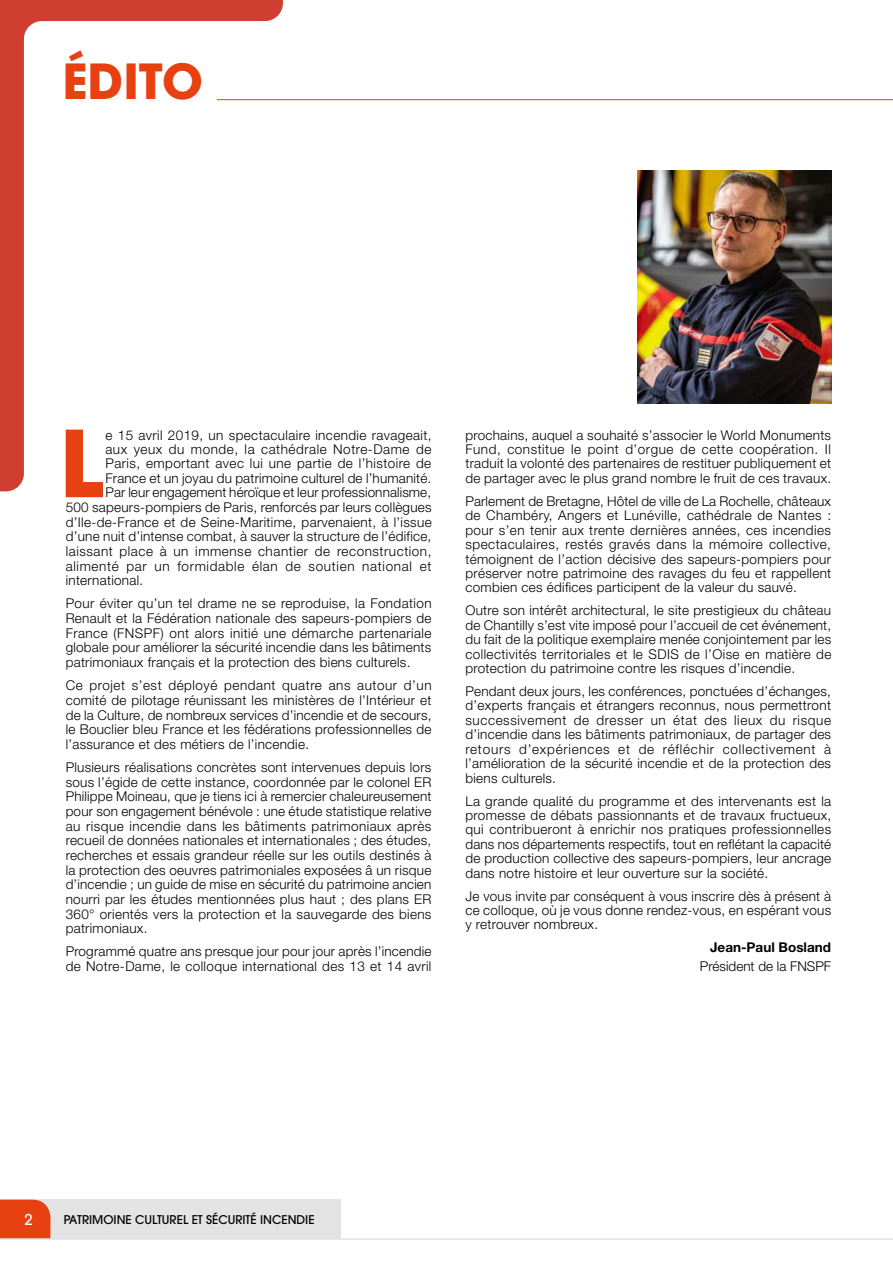
<style>
.page{position:relative;width:893px;height:1263px;background:#fff}
.page>*{position:absolute;margin:0;border:0;box-sizing:border-box;transform-origin:0 0}
.t1{font:700 91.35px "Avant Garde";color:#e74011}
.t2{font:700 48px "Avant Garde";color:#e74011}
.t3{font:500 15px "Avant Garde";color:#fff}
.t4{font:300 13.5px/14.4px "Helvetica Neue";letter-spacing:.02em;color:#000;text-align:justify}
.t5{font:300 13.5px "Helvetica Neue";letter-spacing:.04em;color:#000}
.t6{font:300 13.5px "Helvetica Neue";letter-spacing:.05em;color:#000}
.t7{font:300 13.5px "Helvetica Neue";color:#000}
.t8{font:700 13.5px "Helvetica Neue";color:#000}
.t9{font:500 12px "Avant Garde";color:#000}
</style>
<div class="page">
<div style="left:0;top:1200px;width:340px;height:39px;background:#e3e3e3"></div>
<div style="left:0;top:1200px;width:50px;height:38px;background:#e74011"></div>
<svg style="left:0;top:0;width:283px;height:491px"></svg>
<hr style="left:0;top:1238px;width:893px;height:2px;background:#e3e3e3">
<img style="left:638px;top:170px;width:193px;height:234px">
<hr style="left:217px;top:99px;width:676px;height:1px;background:#e74011">
<h2 class="t2" style="left:62px;top:50px;width:142px">ÉDITO</h2>
<h1 class="t1" style="left:59px;top:404px;width:46px">L</h1>
<p class="t4" style="left:105px;top:427px;width:328px">e 15 avril 2019, un spectaculaire incendie ravageait,</p>
<p class="t5" style="left:105px;top:441px;width:327px">aux yeux du monde, la cathédrale Notre-Dame de</p>
<p class="t4" style="left:105px;top:456px;width:327px">Paris, emportant avec lui une partie de l’histoire de</p>
<p class="t4" style="left:105px;top:470px;width:327px">France et un joyau du patrimoine culturel de l’humanité.</p>
<p class="t4" style="left:105px;top:485px;width:327px">Par leur engagement héroïque et leur professionnalisme,</p>
<p class="t4" style="left:66px;top:500px;width:367px">500 sapeurs-pompiers de Paris, renforcés par leurs collègues</p>
<p class="t4" style="left:66px;top:514px;width:367px">d’Ile-de-France et de Seine-Maritime, parvenaient, à l’issue</p>
<p class="t4" style="left:66px;top:529px;width:367px">d’une nuit d’intense combat, à sauver la structure de l’édifice,</p>
<p class="t5" style="left:66px;top:543px;width:367px">laissant place à un immense chantier de reconstruction,</p>
<p class="t6" style="left:66px;top:557px;width:367px">alimenté par un formidable élan de soutien national et</p>
<p class="t4" style="left:66px;top:573px;width:79px">international.</p>
<p class="t4" style="left:66px;top:596px;width:367px">Pour éviter qu’un tel drame ne se reproduise, la Fondation Renault et la Fédération nationale des sapeurs-pompiers de France (FNSPF) ont alors initié une démarche partenariale globale pour améliorer la sécurité incendie dans les bâtiments patrimoniaux français et la protection des biens culturels.</p>
<p class="t4" style="left:66px;top:678px;width:367px">Ce projet s’est déployé pendant quatre ans autour d’un comité de pilotage réunissant les ministères de l’Intérieur et de la Culture, de nombreux services d’incendie et de secours, le Bouclier bleu France et les fédérations professionnelles de l’assurance et des métiers de l’incendie.</p>
<p class="t4" style="left:66px;top:759px;width:367px">Plusieurs réalisations concrètes sont intervenues depuis lors sous l’égide de cette instance, coordonnée par le colonel ER Philippe Moineau, que je tiens ici à remercier chaleureusement pour son engagement bénévole : une étude statistique relative au risque incendie dans les bâtiments patrimoniaux après recueil de données nationales et internationales ; des études, recherches et essais grandeur réelle sur les outils destinés à la protection des oeuvres patrimoniales exposées â un risque d’incendie ; un guide de mise en sécurité du patrimoine ancien nourri par les études mentionnées plus haut ; des plans ER 360° orientés vers la protection et la sauvegarde des biens patrimoniaux.</p>
<p class="t4" style="left:66px;top:944px;width:367px">Programmé quatre ans presque jour pour jour après l’incendie de Notre-Dame, le colloque international des 13 et 14 avril</p>
<p class="t4" style="left:465px;top:427px;width:367px">prochains, auquel a souhaité s’associer le World Monuments Fund, constitue le point d’orgue de cette coopération. Il traduit la volonté des partenaires de restituer publiquement et de partager avec le plus grand nombre le fruit de ces travaux.</p>
<p class="t4" style="left:465px;top:493px;width:367px">Parlement de Bretagne, Hôtel de ville de La Rochelle, châteaux de Chambéry, Angers et Lunéville, cathédrale de Nantes : pour s’en tenir aux trente dernières années, ces incendies spectaculaires, restés gravés dans la mémoire collective, témoignent de l’action décisive des sapeurs-pompiers pour préserver notre patrimoine des ravages du feu et rappellent combien ces édifices participent de la valeur du sauvé.</p>
<p class="t4" style="left:465px;top:603px;width:367px">Outre son intérêt architectural, le site prestigieux du château de Chantilly s’est vite imposé pour l’accueil de cet événement, du fait de la politique exemplaire menée conjointement par les collectivités territoriales et le SDIS de l’Oise en matière de protection du patrimoine contre les risques d’incendie.</p>
<p class="t4" style="left:465px;top:684px;width:367px">Pendant deux jours, les conférences, ponctuées d’échanges, d’experts français et étrangers reconnus, nous permettront successivement de dresser un état des lieux du risque d’incendie dans les bâtiments patrimoniaux, de partager des retours d’expériences et de réfléchir collectivement à l’amélioration de la sécurité incendie et de la protection des biens culturels.</p>
<p class="t4" style="left:465px;top:793px;width:367px">La grande qualité du programme et des intervenants est la promesse de débats passionnants et de travaux fructueux, qui contribueront à enrichir nos pratiques professionnelles dans nos départements respectifs, tout en reflétant la capacité de production collective des sapeurs-pompiers, leur ancrage dans notre histoire et leur ouverture sur la société.</p>
<p class="t4" style="left:465px;top:888px;width:367px">Je vous invite par conséquent à vous inscrire dès à présent à ce colloque, où je vous donne rendez-vous, en espérant vous y retrouver nombreux.</p>
<p class="t8" style="left:710px;top:939px;width:122px">Jean-Paul Bosland</p>
<p class="t7" style="left:700px;top:958px;width:133px">Président de la FNSPF</p>
<p class="t3" style="left:24px;top:1210px;width:10px">2</p>
<p class="t9" style="left:64px;top:1212px;width:252px">PATRIMOINE CULTUREL ET SÉCURITÉ INCENDIE</p>
</div>
